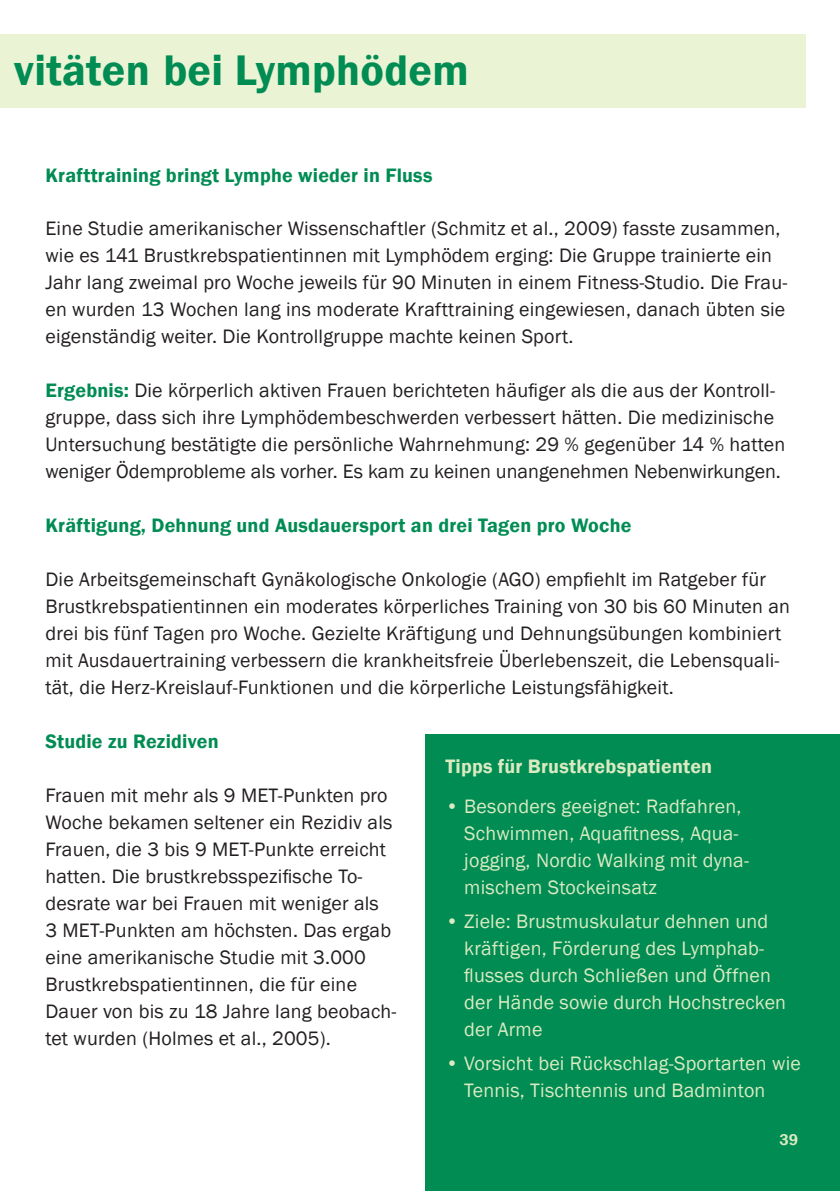
<style>
.page{position:relative;width:840px;height:1191px;background:#fff}
.page>*{position:absolute;margin:0;border:0;box-sizing:border-box;transform-origin:0 0}
.t1{font:600 44px "Franklin Gothic";letter-spacing:.005em;color:#008c53}
.t2{font:20px/27px "Franklin Gothic";letter-spacing:.01em;color:#231f20}
.t3{font:20px/27px "Franklin Gothic";letter-spacing:.01em;color:#daeac1}
.t4{font:600 20px "Franklin Gothic";letter-spacing:.01em;color:#008c53}
.t5{font:600 20px "Franklin Gothic";letter-spacing:.01em;color:#daeac1}
.t6{font:600 16px "Franklin Gothic";color:#daeac1}
.s1{font-weight:600;color:#008c53}
</style>
<div class="page">
<div style="left:0;top:34px;width:805px;height:74px;background:#eaf3d4"></div>
<div style="left:425px;top:734px;width:414px;height:457px;background:#008c53"></div>
<h1 class="t1" style="left:14px;top:43px;width:455px">vitäten bei Lymphödem</h1>
<p class="t4" style="left:45px;top:163px;width:388px">Krafttraining bringt Lymphe wieder in Fluss</p>
<p class="t2" style="left:45px;top:215px;width:743px">Eine Studie amerikanischer Wissenschaftler (Schmitz et al., 2009) fasste zusammen, wie es 141 Brustkrebspatientinnen mit Lymphödem erging: Die Gruppe trainierte ein Jahr lang zweimal pro Woche jeweils für 90 Minuten in einem Fitness-Studio. Die Frau&shy;en wurden 13 Wochen lang ins moderate Krafttraining eingewiesen, danach übten sie eigenständig weiter. Die Kontrollgruppe machte keinen Sport.</p>
<p class="t2" style="left:45px;top:377px;width:741px"><span class="s1">Ergebnis:</span> Die körperlich aktiven Frauen berichteten häufiger als die aus der Kontroll&shy;gruppe, dass sich ihre Lymphödembeschwerden verbessert hätten. Die medizinische Untersuchung bestätigte die persönliche Wahrnehmung: 29 % gegenüber 14 % hatten weniger Ödemprobleme als vorher. Es kam zu keinen unangenehmen Nebenwirkungen.</p>
<p class="t4" style="left:45px;top:513px;width:587px">Kräftigung, Dehnung und Ausdauersport an drei Tagen pro Woche</p>
<p class="t2" style="left:45px;top:566px;width:745px">Die Arbeitsgemeinschaft Gynäkologische Onkologie (AGO) empfiehlt im Ratgeber für Brustkrebspatientinnen ein moderates körperliches Training von 30 bis 60 Minuten an drei bis fünf Tagen pro Woche. Gezielte Kräftigung und Dehnungsübungen kombiniert mit Ausdauertraining verbessern die krankheitsfreie Überlebenszeit, die Lebensquali&shy;tät, die Herz-Kreislauf-Funktionen und die körperliche Leistungsfähigkeit.</p>
<p class="t4" style="left:45px;top:729px;width:175px">Studie zu Rezidiven</p>
<p class="t2" style="left:45px;top:782px;width:352px">Frauen mit mehr als 9 MET-Punkten pro Woche bekamen seltener ein Rezidiv als Frauen, die 3 bis 9 MET-Punkte erreicht hatten. Die brustkrebsspezifische To&shy;desrate war bei Frauen mit weniger als<br>3 MET-Punkten am höchsten. Das ergab eine amerikanische Studie mit 3.000<br>Brustkrebspatientinnen, die für eine Dauer von bis zu 18 Jahre lang beobach&shy;tet wurden (Holmes et al., 2005).</p>
<p class="t5" style="left:445px;top:753px;width:268px">Tipps für Brustkrebspatienten</p>
<p class="t3" style="left:464px;top:793px;width:286px;text-indent:-19px">• Besonders geeignet: Radfahren,<br>Schwimmen, Aquafitness, Aqua&shy;jogging, Nordic Walking mit dyna&shy;mischem Stockeinsatz</p>
<p class="t3" style="left:464px;top:908px;width:323px;text-indent:-19px">• Ziele: Brustmuskulatur dehnen und kräftigen, Förderung des Lymphab&shy;flusses durch Schließen und Öffnen der Hände sowie durch Hochstrecken der Arme</p>
<p class="t3" style="left:464px;top:1050px;width:338px;text-indent:-19px">• Vorsicht bei Rückschlag-Sportarten wie<br>Tennis, Tischtennis und Badminton</p>
<p class="t6" style="left:779px;top:1130px;width:20px">39</p>
</div>
